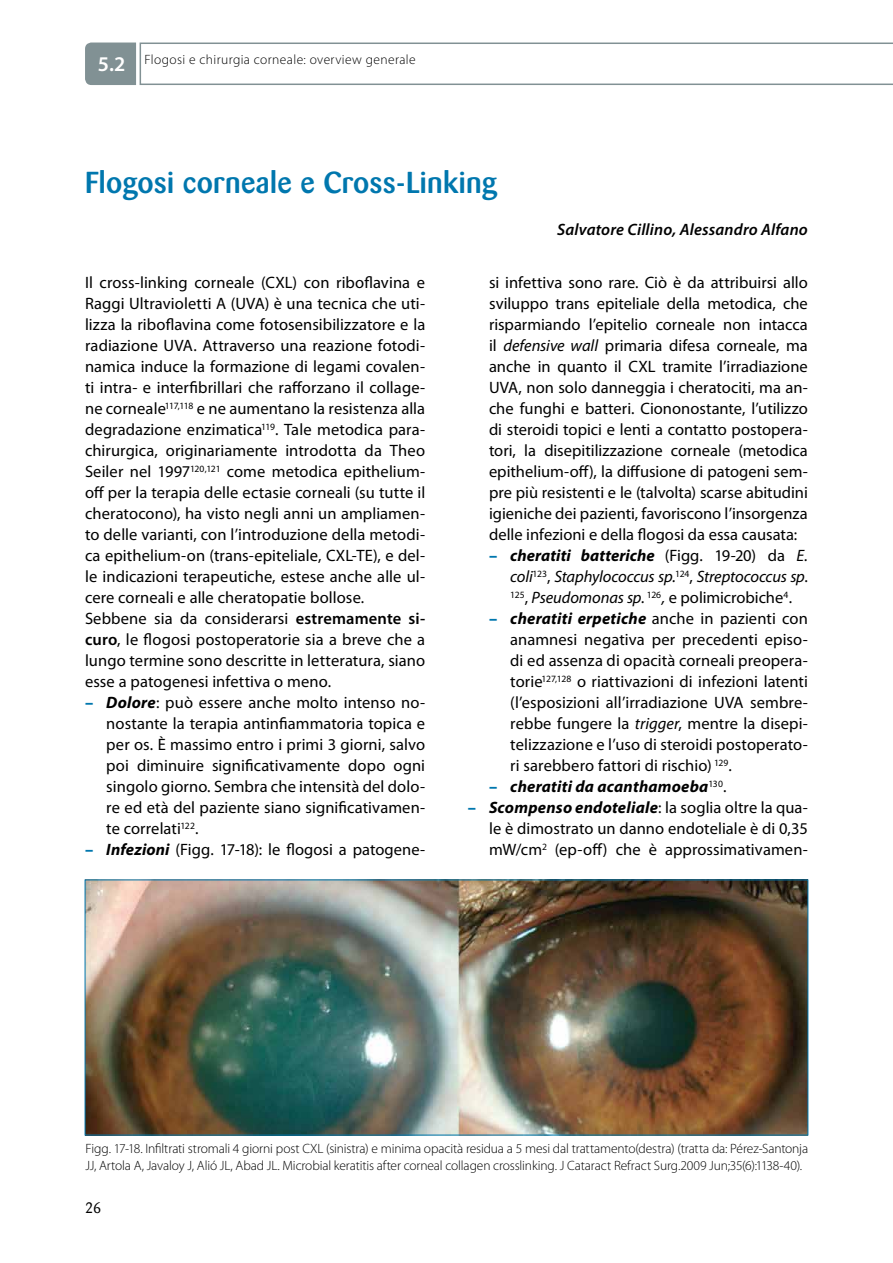
<style>
.page{position:relative;width:893px;height:1263px;background:#fff}
.page>*{position:absolute;margin:0;border:0;box-sizing:border-box;transform-origin:0 0}
.t1{font:500 30px "Barmeno";letter-spacing:.01em;color:#0077ae}
.t2{font:600 21px "Myriad Pro";color:#fff}
.t3{font:16.5px/21px "Myriad Pro";letter-spacing:.005em;color:#000;text-align:justify}
.t4{font:italic 16.5px/21px "Myriad Pro";letter-spacing:-.015em;color:#000;text-align:justify}
.t5{font:italic 600 16.5px "Myriad Pro";letter-spacing:.01em;color:#000}
.t6{font:italic 700 16.5px "Myriad Pro";letter-spacing:.015em;color:#000}
.t7{font:15px "Barmeno";color:#000}
.t8{font:300 13.5px/16.5px "Myriad Pro";letter-spacing:-.01em;color:#000}
.t9{font:300 13.5px "Myriad Pro";letter-spacing:.03em;color:#000}
.s1{font-weight:600}
.s2{font-weight:900;color:#0077ae}
.s3{font-weight:700;font-style:italic}
.s4{font-style:italic}
.s5{font-weight:900;font-style:normal;color:#0077ae}
.s6{font-weight:700}
.s7{font-style:normal}
.s8{font-weight:400;font-style:normal}
</style>
<div class="page">
<div style="left:85px;top:43px;width:51px;height:42px;background:#819194"></div>
<div style="left:140px;top:43px;width:753px;height:42px;border:2px solid #819194"></div>
<img style="left:87px;top:881px;width:719px;height:252px">
<p class="t2" style="left:98px;top:51px;width:29px">5.2</p>
<p class="t9" style="left:145px;top:52px;width:273px">Flogosi e chirurgia corneale: overview generale</p>
<h1 class="t1" style="left:85px;top:164px;width:413px">Flogosi corneale e Cross-Linking</h1>
<p class="t5" style="left:557px;top:219px;width:252px">Salvatore Cillino, Alessandro Alfano</p>
<p class="t3" style="left:85px;top:272px;width:342px;text-align:left">Il cross-linking corneale (CXL) con riboflavina e Raggi Ultravioletti A (UVA) è una tecnica che uti&shy;lizza la riboflavina come fotosensibilizzatore e la radiazione UVA. Attraverso una reazione fotodi&shy;namica induce la formazione di legami covalen&shy;ti intra- e interfibrillari che rafforzano il collage&shy;ne corneale<sup>117,118</sup> e ne aumentano la resistenza alla degradazione enzimatica<sup>119</sup>. Tale metodica para&shy;chirurgica, originariamente introdotta da Theo Seiler nel 1997<sup>120,121</sup> come metodica epithelium&shy;off per la terapia delle ectasie corneali (su tutte il cheratocono), ha visto negli anni un ampliamen&shy;to delle varianti, con l’introduzione della metodi&shy;ca epithelium-on (trans-epiteliale, CXL-TE), e del&shy;le indicazioni terapeutiche, estese anche alle ul&shy;cere corneali e alle cheratopatie bollose.<br>Sebbene sia da considerarsi <span class="s1">estremamente si&shy;curo</span>, le flogosi postoperatorie sia a breve che a lungo termine sono descritte in letteratura, siano esse a patogenesi infettiva o meno.</p>
<p class="t3" style="left:106px;top:692px;width:320px;text-indent:-21px"><span class="s2">–</span> <span class="s3">Dolore</span>: può essere anche molto intenso no&shy;nostante la terapia antinfiammatoria topica e per os. È massimo entro i primi 3 giorni, salvo poi diminuire significativamente dopo ogni singolo giorno. Sembra che intensità del dolo&shy;re ed età del paziente siano significativamen&shy;te correlati<sup>122</sup>.</p>
<p class="t3" style="left:85px;top:839px;width:342px"><span class="s2">–</span> <span class="s3">Infezioni</span> (Figg. 17-18): le flogosi a patogene-</p>
<p class="t3" style="left:489px;top:272px;width:320px">si infettiva sono rare. Ciò è da attribuirsi allo sviluppo trans epiteliale della metodica, che risparmiando l’epitelio corneale non intacca il <span class="s4">defensive wall</span> primaria difesa corneale, ma anche in quanto il CXL tramite l’irradiazione UVA, non solo danneggia i cheratociti, ma an&shy;che funghi e batteri. Ciononostante, l’utilizzo di steroidi topici e lenti a contatto postopera&shy;tori, la disepitilizzazione corneale (metodica epithelium-off), la diffusione di patogeni sem&shy;pre più resistenti e le (talvolta) scarse abitudini igieniche dei pazienti, favoriscono l’insorgenza delle infezioni e della flogosi da essa causata:</p>
<p class="t4" style="left:510px;top:545px;width:299px;text-indent:-21px"><span class="s5">–</span> <span class="s6">cheratiti batteriche</span> <span class="s7">(Figg. 19-20) da</span> E. coli<sup>123</sup><span class="s7">,</span> Staphylococcus sp.<sup>124</sup><span class="s7">,</span> Streptococcus sp<span class="s7">.<br></span><sup>125</sup><span class="s7">,</span> Pseudomonas sp. <sup>126</sup>, <span class="s7">e polimicrobiche</span><sup>4</sup><span class="s7">.</span></p>
<p class="t3" style="left:510px;top:608px;width:299px;text-indent:-21px"><span class="s2">–</span> <span class="s3">cheratiti erpetiche</span> anche in pazienti con anamnesi negativa per precedenti episo&shy;di ed assenza di opacità corneali preopera&shy;torie<sup>127,128</sup> o riattivazioni di infezioni latenti (l’esposizioni all’irradiazione UVA sembre&shy;rebbe fungere la <span class="s4">trigger</span>, mentre la disepi&shy;telizzazione e l’uso di steroidi postoperato&shy;ri sarebbero fattori di rischio) <sup>129</sup>.</p>
<p class="t6" style="left:489px;top:776px;width:239px"><span class="s5">–</span> cheratiti da acanthamoeba<sup>130</sup><span class="s8">.</span></p>
<p class="t3" style="left:489px;top:797px;width:320px;text-indent:-21px"><span class="s2">–</span> <span class="s3">Scompenso endoteliale</span>: la soglia oltre la qua&shy;le è dimostrato un danno endoteliale è di 0,35 mW/cm<sup>2</sup> (ep-off) che è approssimativamen-</p>
<p class="t8" style="left:85px;top:1140px;width:724px">Figg. 17-18. Infiltrati stromali 4 giorni post CXL (sinistra) e minima opacità residua a 5 mesi dal trattamento(destra) (tratta da: Pérez-Santonja<br>JJ, Artola A, Javaloy J, Alió JL, Abad JL. Microbial keratitis after corneal collagen crosslinking. J Cataract Refract Surg.2009 Jun;35(6):1138-40).</p>
<p class="t7" style="left:85px;top:1199px;width:18px">26</p>
</div>
